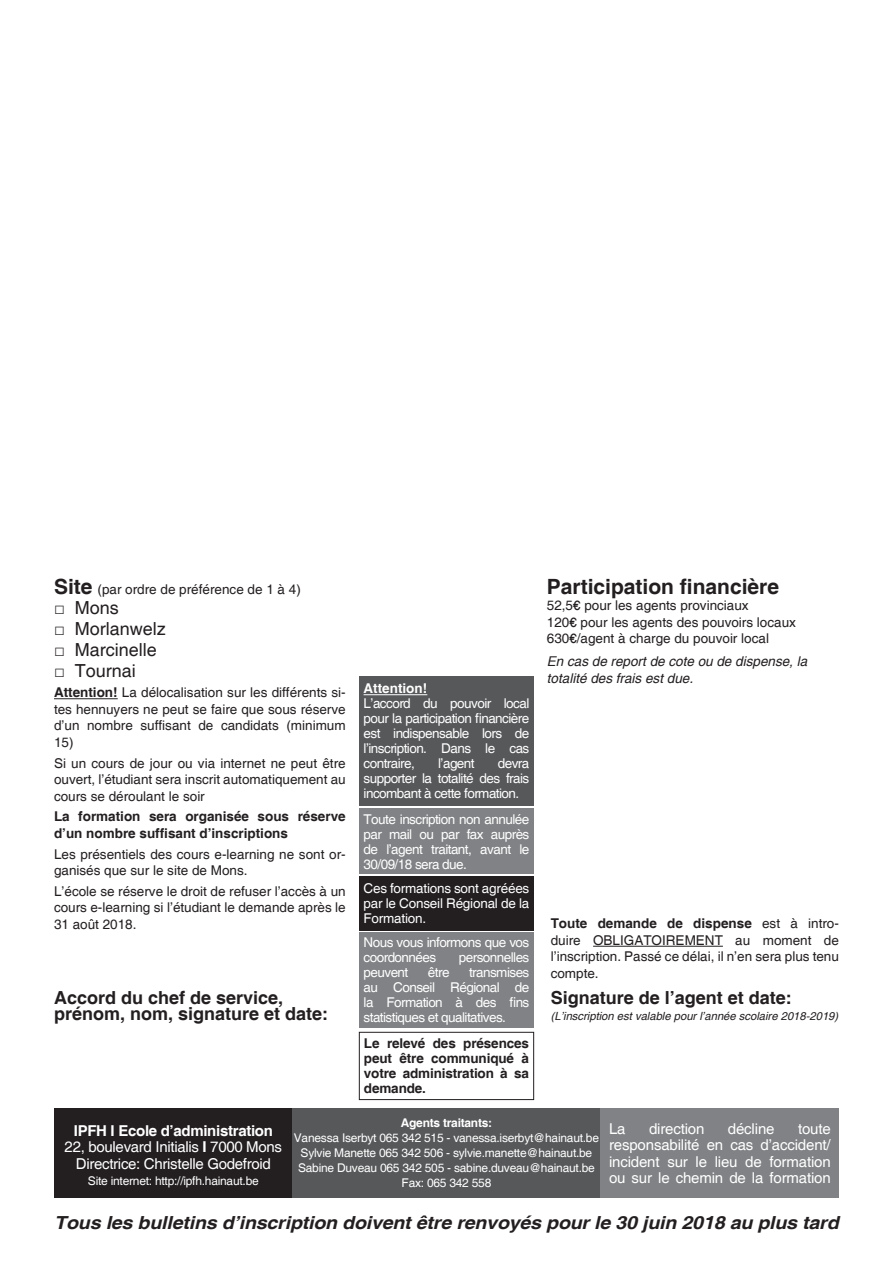
<style>
.page{position:relative;width:893px;height:1263px;background:#fff}
.page>*{position:absolute;margin:0;border:0;box-sizing:border-box;transform-origin:0 0}
.t1{font:700 21px "Helvetica";color:#231f20}
.t2{font:700 18px/16.5px "Helvetica";color:#231f20}
.t3{font:italic 700 18px "Helvetica";letter-spacing:-.01em;color:#231f20;scale:1.09 1}
.t4{font:18px "Helvetica";color:#231f20}
.t5{font:15px/16.5px "Helvetica";letter-spacing:-.01em;color:#fff;text-align:center}
.t6{font:13.5px/16.5px "Helvetica";color:#231f20;text-align:justify}
.t7{font:13.5px/15px "Helvetica";letter-spacing:-.04em;color:#fff;text-align:justify}
.t8{font:700 13.5px/15px "Helvetica";color:#231f20}
.t9{font:italic 13.5px/16.5px "Helvetica";color:#231f20}
.t10{font:700 13.5px "Helvetica";color:#fff}
.t11{font:12px/15px "Helvetica";letter-spacing:-.02em;color:#fff;text-align:center}
.t12{font:700 12px "Helvetica";letter-spacing:-.02em;color:#fff}
.t13{font:italic 11.25px "Helvetica";color:#231f20}
.s1{font-weight:700;font-size:21px}
.s2{font-family:"Arial"}
.s3{font-weight:700}
</style>
<div class="page">
<hr style="left:54px;top:698px;width:64px;height:1px;background:#231f20">
<hr style="left:593px;top:946px;width:130px;height:1px;background:#231f20">
<div style="left:359px;top:676px;width:175px;height:130px;background:#57585a"></div>
<hr style="left:364px;top:694px;width:63px;height:1px;background:#fff">
<div style="left:359px;top:876px;width:175px;height:54px;background:#231f20"></div>
<div style="left:359px;top:808px;width:175px;height:66px;background:#808285"></div>
<div style="left:359px;top:932px;width:175px;height:95px;background:#808285"></div>
<div style="left:359px;top:1032px;width:175px;height:68px;border:1px solid #231f20"></div>
<div style="left:54px;top:1108px;width:239px;height:89px;background:#231f20"></div>
<div style="left:600px;top:1108px;width:239px;height:89px;background:#808285"></div>
<div style="left:293px;top:1108px;width:307px;height:89px;background:#57585a"></div>
<p class="t6" style="left:54px;top:581px;width:248px"><span class="s1">Site</span> (par ordre de préférence de 1 à 4)</p>
<h2 class="t4" style="left:54px;top:598px;width:66px"><span class="s2">□</span> Mons</h2>
<h2 class="t4" style="left:54px;top:618px;width:113px"><span class="s2">□</span> Morlanwelz</h2>
<h2 class="t4" style="left:54px;top:639px;width:104px"><span class="s2">□</span> Marcinelle</h2>
<h2 class="t4" style="left:54px;top:660px;width:83px"><span class="s2">□</span> Tournai</h2>
<p class="t6" style="left:54px;top:685px;width:293px"><span class="s3">Attention!</span> La délocalisation sur les différents si&shy;tes hennuyers ne peut se faire que sous réserve d’un nombre suffisant de candidats (minimum 15)</p>
<p class="t6" style="left:54px;top:755px;width:293px">Si un cours de jour ou via internet ne peut être ouvert, l’étudiant sera inscrit automatiquement au cours se déroulant le soir</p>
<p class="t8" style="left:54px;top:809px;width:293px;line-height:16.5px">La formation sera organisée sous réserve d’un nombre suffisant d’inscriptions</p>
<p class="t6" style="left:54px;top:846px;width:293px">Les présentiels des cours e-learning ne sont or&shy;ganisés que sur le site de Mons.</p>
<p class="t6" style="left:54px;top:883px;width:293px">L’école se réserve le droit de refuser l’accès à un cours e-learning si l’étudiant le demande après le 31 août 2018.</p>
<h2 class="t2" style="left:54px;top:990px;width:276px">Accord du chef de service, prénom, nom, signature et date:</h2>
<p class="t10" style="left:364px;top:680px;width:65px">Attention!</p>
<p class="t7" style="left:364px;top:697px;width:167px">L’accord du pouvoir local pour la participation financière est indispensable lors de l’inscription. Dans le cas contraire,</p>
<p class="t7" style="left:364px;top:757px;width:167px;text-indent:134px">devra supporter la totalité des frais incombant à cette formation.</p>
<p class="t7" style="left:438px;top:757px;width:38px">l’agent</p>
<p class="t7" style="left:364px;top:812px;width:167px">Toute inscription non annulée par mail ou par fax auprès de l’agent traitant, avant le 30/09/18 sera due.</p>
<p class="t7" style="left:364px;top:881px;width:167px">Ces formations sont agréées par le Conseil Régional de la Formation.</p>
<p class="t7" style="left:364px;top:936px;width:167px">Nous vous informons que vos coordonnées</p>
<p class="t7" style="left:459px;top:951px;width:72px">personnelles</p>
<p class="t7" style="left:364px;top:966px;width:46px">peuvent</p>
<p class="t7" style="left:428px;top:966px;width:23px">être</p>
<p class="t7" style="left:364px;top:966px;width:167px;text-indent:105px">transmises au Conseil Régional de la Formation à des fins statistiques et qualitatives.</p>
<p class="t8" style="left:364px;top:1037px;width:167px;text-align:justify">Le relevé des présences peut être communiqué à votre administration à sa demande.</p>
<h1 class="t1" style="left:547px;top:573px;width:234px">Participation financière</h1>
<p class="t6" style="left:547px;top:598px;width:251px;text-align:left">52,5€ pour les agents provinciaux<br>120€ pour les agents des pouvoirs locaux<br>630€/agent à charge du pouvoir local</p>
<p class="t9" style="left:547px;top:653px;width:262px">En cas de report de cote ou de dispense, la totalité des frais est due.</p>
<p class="t6" style="left:551px;top:916px;width:290px"><span class="s3">Toute demande de dispense</span> est à intro&shy;duire OBLIGATOIREMENT au moment de l’inscription. Passé ce délai, il n’en sera plus tenu compte.</p>
<h2 class="t2" style="left:551px;top:990px;width:243px">Signature de l’agent et date:</h2>
<p class="t13" style="left:551px;top:1010px;width:289px">(L’inscription est valable pour l’année scolaire 2018-2019)</p>
<p class="t5" style="left:65px;top:1123px;width:219px"><span class="s3">IPFH I Ecole d’administration<br></span>22, boulevard Initialis <span class="s3">I</span> 7000 Mons<br>Directrice: Christelle Godefroid</p>
<p class="t11" style="left:88px;top:1174px;width:172px">Site internet: http://ipfh.hainaut.be</p>
<p class="t12" style="left:401px;top:1116px;width:93px">Agents traitants:</p>
<p class="t11" style="left:294px;top:1131px;width:307px">Vanessa Iserbyt 065 342 515 - vanessa.iserbyt@hainaut.be Sylvie Manette 065 342 506 - sylvie.manette@hainaut.be Sabine Duveau 065 342 505 - sabine.duveau@hainaut.be Fax: 065 342 558</p>
<p class="t5" style="left:609px;top:1120px;width:18px">La</p>
<p class="t5" style="left:649px;top:1120px;width:57px">direction</p>
<p class="t5" style="left:728px;top:1120px;width:48px">décline</p>
<p class="t5" style="left:609px;top:1120px;width:223px;text-align:justify;text-indent:189px">toute responsabilité en cas d’accident/ incident sur le lieu de formation ou sur le chemin de la formation</p>
<h2 class="t3" style="left:54px;top:1211px;width:721px">Tous les bulletins d’inscription doivent être renvoyés pour le 30 juin 2018 au plus tard</h2>
</div>
